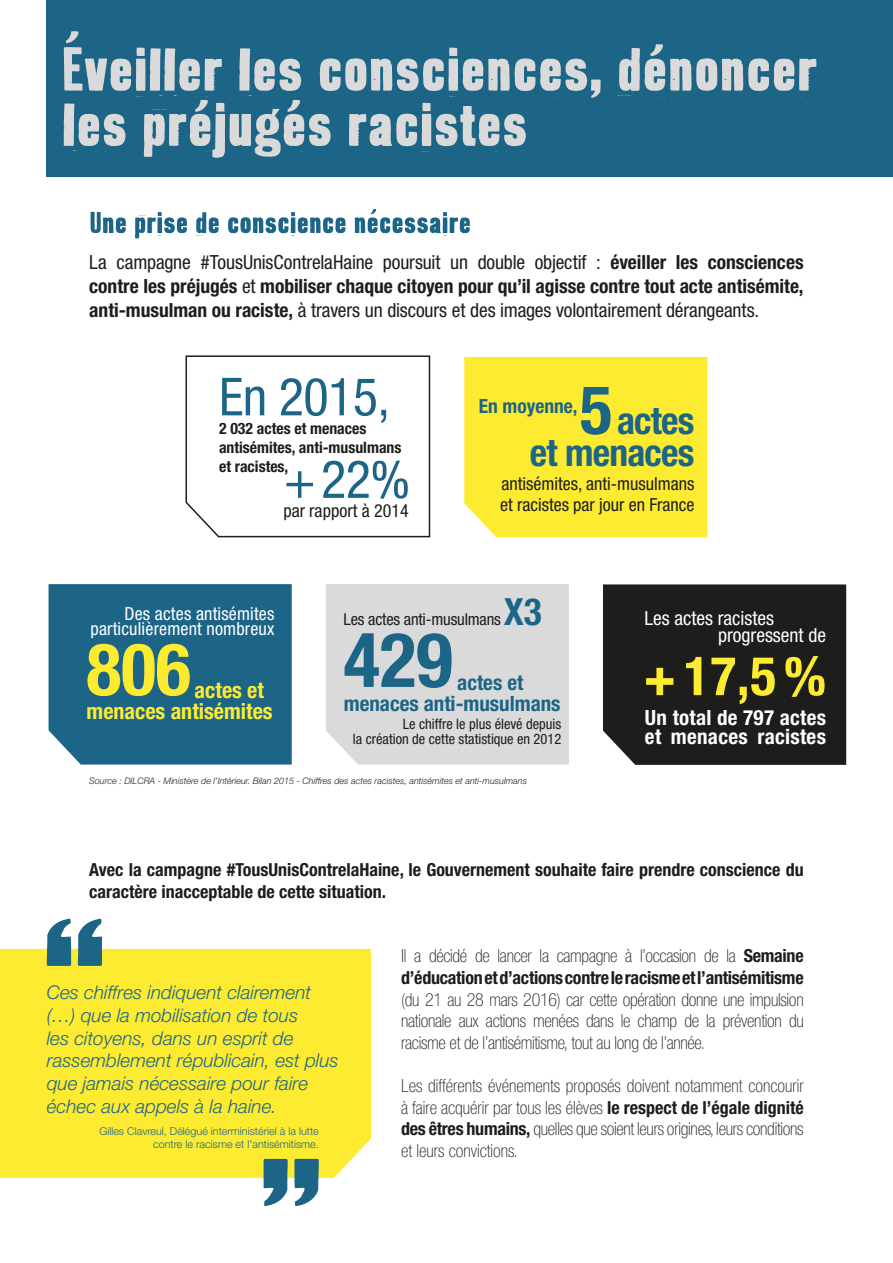
<style>
.page{position:relative;width:893px;height:1263px;background:#fff}
.page>*{position:absolute;margin:0;border:0;box-sizing:border-box;transform-origin:0 0}
.t1{font:700 condensed 75.75px "Helvetica Neue LT Std";color:#1c6587}
.t2{font:700 condensed 72.45px "Helvetica Neue LT Std";color:#fdeb31}
.t3{font:700 condensed 54px "Helvetica Neue LT Std";color:#fdeb31}
.t4{font:condensed 52.5px "Helvetica Neue LT Std";letter-spacing:-.01em;color:#1c6587}
.t5{font:700 condensed 37.5px/32.1px "Helvetica Neue LT Std";letter-spacing:-.02em;color:#1c6587;text-align:right}
.t6{font:700 condensed 22.05px/20.5px "Helvetica Neue LT Std";color:#fdeb31}
.t7{font:700 condensed 21px/19.5px "Helvetica Neue LT Std";letter-spacing:.015em;color:#fff}
.t8{font:700 condensed 21px/20.4px "Helvetica Neue LT Std";color:#1c6587}
.t9{font:700 condensed 19.5px/24px "Helvetica Neue LT Std";color:#1d1d1b;text-align:justify}
.t10{font:condensed 19.5px/17.9px "Helvetica Neue LT Std";color:#fff}
.t11{font:700 condensed 19.5px "Helvetica Neue LT Std";color:#1c6587}
.t12{font:italic 300 18.9px/22.6px "Helvetica Neue LT Std";color:#1c6587}
.t13{font:100 condensed 18px/21.6px "Helvetica Neue LT Std";letter-spacing:-.015em;color:#1d1d1b;text-align:justify}
.t14{font:700 condensed 18px/21.6px "Helvetica Neue LT Std";color:#1d1d1b}
.t15{font:condensed 18px/21.6px "Helvetica Neue LT Std";color:#1d1d1b}
.t16{font:condensed 18px/15px "Helvetica Neue LT Std";letter-spacing:.01em;color:#fff;text-align:right}
.t17{font:condensed 16.5px "Helvetica Neue LT Std";letter-spacing:-.01em;color:#1d1d1b}
.t18{font:700 condensed 15.75px/18.9px "Helvetica Neue LT Std";color:#1d1d1b}
.t19{font:condensed 14.4px/15px "Helvetica Neue LT Std";color:#1d1d1b;text-align:right}
.t20{font:300 10.8px/12.9px "Helvetica Neue LT Std";color:#1c6587;text-align:right}
.t21{font:italic 300 9px "Helvetica Neue LT Std";color:#1d1d1b}
.s1{font-weight:400}
.s2{font-size:67.5px}
.s3{font-weight:100}
.s4{font-weight:700}
</style>
<div class="page">
<div style="left:47px;top:0;width:846px;height:176px;background:#1c6587"></div>
<div style="left:0;top:949px;width:371px;height:229px;background:#fdeb31"></div>
<svg style="left:47px;top:918px;width:55px;height:48px"></svg>
<svg style="left:264px;top:1159px;width:55px;height:47px"></svg>
<div style="left:603px;top:584px;width:243px;height:181px;background:#1d1d1b"></div>
<div style="left:49px;top:584px;width:243px;height:180px;background:#1c6587"></div>
<div style="left:326px;top:584px;width:243px;height:180px;background:#dadada"></div>
<div style="left:464px;top:357px;width:243px;height:180px;background:#fdeb31"></div>
<svg style="left:185px;top:355px;width:246px;height:183px"></svg>
<svg style="left:64px;top:31px;width:752px;height:127px"></svg>
<svg style="left:91px;top:209px;width:379px;height:29px"></svg>
<p class="t9" style="left:89px;top:250px;width:716px"><span class="s1">La campagne #TousUnisContrelaHaine poursuit un double objectif :</span> éveiller les consciences contre les préjugés <span class="s1">et</span> mobiliser chaque citoyen pour qu’il agisse contre tout acte antisémite, anti-musulman ou raciste, <span class="s1">à travers un discours et des images volontairement dérangeants.</span></p>
<h3 class="t4" style="left:219px;top:366px;width:172px">En 2015,</h3>
<p class="t18" style="left:219px;top:419px;width:184px">2 032 actes et menaces antisémites, anti-musulmans et racistes,</p>
<p class="t15" style="left:283px;top:500px;width:127px">par rapport à 2014</p>
<h3 class="t4" style="left:284px;top:449px;width:128px">+22%</h3>
<h3 class="t5" style="left:530px;top:404px;width:166px"><span class="s2">5</span> actes<br>et menaces</h3>
<p class="t11" style="left:479px;top:394px;width:100px">En moyenne,</p>
<p class="t15" style="left:500px;top:472px;width:196px">antisémites, anti-musulmans et racistes par jour en France</p>
<p class="t16" style="left:91px;top:606px;width:185px">Des actes antisémites particulièrement nombreux</p>
<h2 class="t2" style="left:86px;top:625px;width:106px">806</h2>
<p class="t6" style="left:87px;top:680px;width:188px;text-indent:108px">actes et menaces antisémites</p>
<h3 class="t5" style="left:504px;top:595px;width:40px">X3</h3>
<p class="t17" style="left:344px;top:609px;width:159px">Les actes anti-musulmans</p>
<h1 class="t1" style="left:344px;top:614px;width:111px">429</h1>
<p class="t8" style="left:344px;top:672px;width:218px;text-indent:114px">actes et menaces anti-musulmans</p>
<p class="t19" style="left:353px;top:717px;width:210px">Le chiffre le plus élevé depuis<br>la création de cette statistique en 2012</p>
<p class="t21" style="left:89px;top:776px;width:439px">Source : DILCRA - Ministère de l’Intérieur. Bilan 2015 - Chiffres des actes racistes, antisémites et anti-musulmans</p>
<p class="t10" style="left:718px;top:609px;width:109px;text-indent:-73px">Les actes racistes progressent de</p>
<h3 class="t3" style="left:644px;top:643px;width:184px">+17,5%</h3>
<p class="t7" style="left:645px;top:707px;width:183px">Un total de 797 actes et menaces racistes</p>
<p class="t14" style="left:89px;top:858px;width:716px">Avec la campagne #TousUnisContrelaHaine, le Gouvernement souhaite faire prendre conscience du caractère inacceptable de cette situation.</p>
<p class="t12" style="left:47px;top:981px;width:293px">Ces chiffres indiquent clairement (…) que la mobilisation de tous<br>les citoyens, dans un esprit de rassemblement républicain, est plus que jamais nécessaire pour faire échec aux appels à la haine.</p>
<p class="t20" style="left:99px;top:1124px;width:221px">Gilles Clavreul, Délégué interministériel à la lutte contre le racisme et l’antisémitisme.</p>
<p class="t14" style="left:401px;top:945px;width:404px"><span class="s3">Il a décidé de lancer la campagne à l’occasion de la</span> Semaine d’éducation et d’actions contre le racisme et l’antisémitisme</p>
<p class="t13" style="left:401px;top:988px;width:404px">(du 21 au 28 mars 2016) car cette opération donne une impulsion nationale aux actions menées dans le champ de la prévention du racisme et de l’antisémitisme, tout au long de l’année.</p>
<p class="t13" style="left:401px;top:1075px;width:404px">Les différents événements proposés doivent notamment concourir à faire acquérir par tous les élèves <span class="s4">le respect de l’égale dignité des êtres humains,</span> quelles que soient leurs origines, leurs conditions et leurs convictions.</p>
</div>
